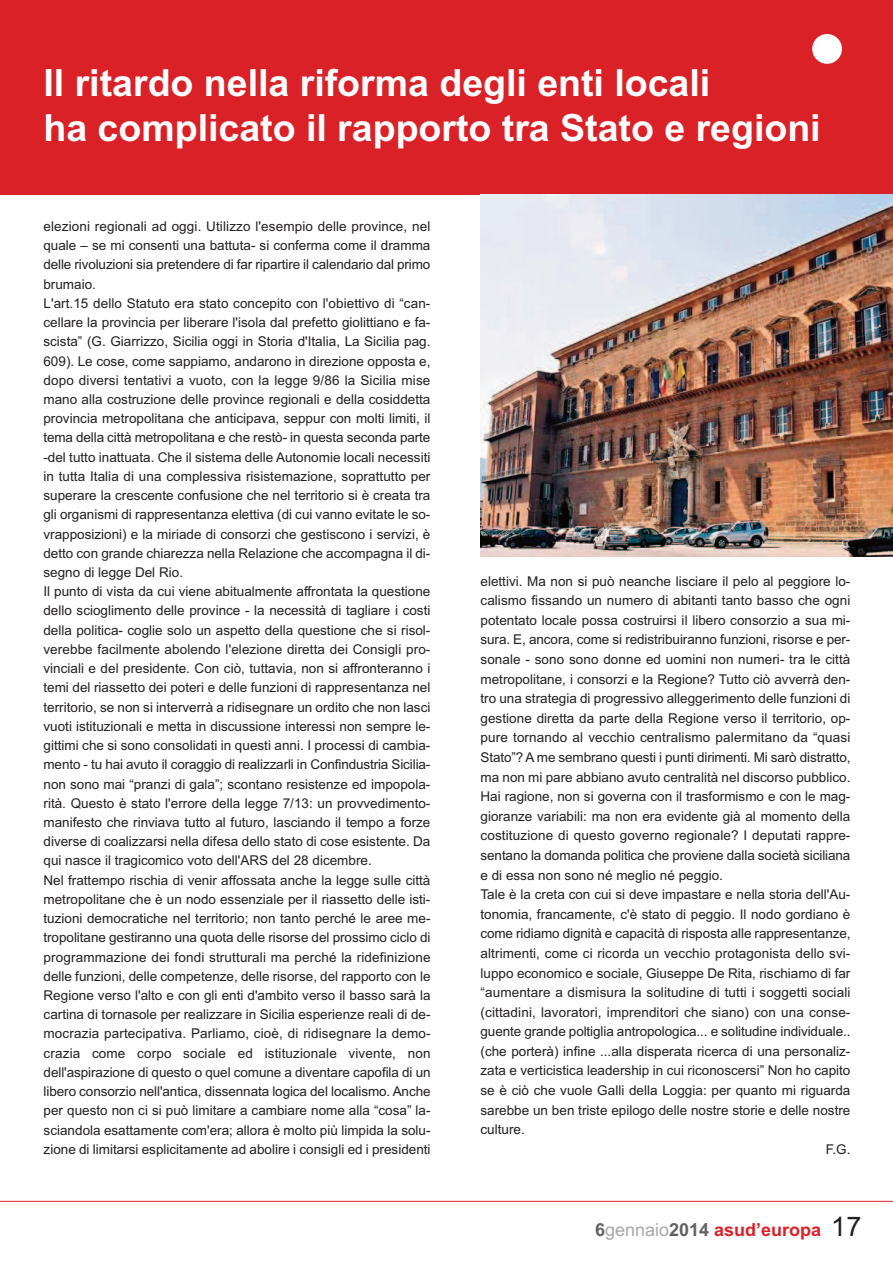
<style>
.page{position:relative;width:893px;height:1263px;background:#fff}
.page>*{position:absolute;margin:0;border:0;box-sizing:border-box;transform-origin:0 0}
.t1{font:700 37.5px/45px "Arial";color:#fff}
.t2{font:700 18px "Arial";color:#db2128}
.t3{font:13.5px/19.2px "Arial";color:#231f20}
.s1{color:#646262}
.s2{font-weight:400;color:#aaa8a7}
.s3{font-weight:400;font-size:27px;color:#231f20}
</style>
<div class="page">
<div style="left:0;top:0;width:893px;height:194px;background:#db2128"></div>
<div style="left:812px;top:34px;width:30px;height:30px;background:#fff;border-radius:50%"></div>
<img style="left:480px;top:194px;width:413px;height:363px">
<hr style="left:0;top:1201px;width:893px;height:1px;background:#db2128">
<h1 class="t1" style="left:43px;top:60px;width:779px">Il ritardo nella riforma degli enti locali<br>ha complicato il rapporto tra Stato e regioni</h1>
<p class="t3" style="left:43px;top:217px;width:389px">elezioni regionali ad oggi. Utilizzo l'esempio delle province, nel quale – se mi consenti una battuta- si conferma come il dramma delle rivoluzioni sia pretendere di far ripartire il calendario dal primo brumaio.<br>L'art.15 dello Statuto era stato concepito con l'obiettivo di “can&shy;cellare la provincia per liberare l'isola dal prefetto giolittiano e fa&shy;scista” (G. Giarrizzo, Sicilia oggi in Storia d'Italia, La Sicilia pag.<br>609). Le cose, come sappiamo, andarono in direzione opposta e, dopo diversi tentativi a vuoto, con la legge 9/86 la Sicilia mise mano alla costruzione delle province regionali e della cosiddetta provincia metropolitana che anticipava, seppur con molti limiti, il tema della città metropolitana e che restò- in questa seconda parte -del tutto inattuata. Che il sistema delle Autonomie locali necessiti in tutta Italia di una complessiva risistemazione, soprattutto per superare la crescente confusione che nel territorio si è creata tra gli organismi di rappresentanza elettiva (di cui vanno evitate le so&shy;vrapposizioni) e la miriade di consorzi che gestiscono i servizi, è detto con grande chiarezza nella Relazione che accompagna il di&shy;segno di legge Del Rio.<br>Il punto di vista da cui viene abitualmente affrontata la questione dello scioglimento delle province - la necessità di tagliare i costi della politica- coglie solo un aspetto della questione che si risol&shy;verebbe facilmente abolendo l'elezione diretta dei Consigli pro&shy;vinciali e del presidente. Con ciò, tuttavia, non si affronteranno i temi del riassetto dei poteri e delle funzioni di rappresentanza nel territorio, se non si interverrà a ridisegnare un ordito che non lasci vuoti istituzionali e metta in discussione interessi non sempre le&shy;gittimi che si sono consolidati in questi anni. I processi di cambia&shy;mento - tu hai avuto il coraggio di realizzarli in Confindustria Sicilia&shy;non sono mai “pranzi di gala”; scontano resistenze ed impopola&shy;rità. Questo è stato l'errore della legge 7/13: un provvedimento&shy;manifesto che rinviava tutto al futuro, lasciando il tempo a forze diverse di coalizzarsi nella difesa dello stato di cose esistente. Da qui nasce il tragicomico voto dell'ARS del 28 dicembre.<br>Nel frattempo rischia di venir affossata anche la legge sulle città metropolitane che è un nodo essenziale per il riassetto delle isti&shy;tuzioni democratiche nel territorio; non tanto perché le aree me&shy;tropolitane gestiranno una quota delle risorse del prossimo ciclo di programmazione dei fondi strutturali ma perché la ridefinizione delle funzioni, delle competenze, delle risorse, del rapporto con le Regione verso l'alto e con gli enti d'ambito verso il basso sarà la cartina di tornasole per realizzare in Sicilia esperienze reali di de&shy;mocrazia partecipativa. Parliamo, cioè, di ridisegnare la demo&shy;crazia come corpo sociale ed istituzionale vivente, non dell'aspirazione di questo o quel comune a diventare capofila di un libero consorzio nell'antica, dissennata logica del localismo. Anche per questo non ci si può limitare a cambiare nome alla “cosa” la&shy;sciandola esattamente com'era; allora è molto più limpida la solu&shy;zione di limitarsi esplicitamente ad abolire i consigli ed i presidenti</p>
<p class="t3" style="left:480px;top:571px;width:371px">elettivi. Ma non si può neanche lisciare il pelo al peggiore lo-</p>
<p class="t3" style="left:480px;top:591px;width:371px">calismo fissando un numero di abitanti tanto basso che ogni</p>
<p class="t3" style="left:480px;top:610px;width:371px">potentato locale possa costruirsi il libero consorzio a sua mi-</p>
<p class="t3" style="left:480px;top:630px;width:371px">sura. E, ancora, come si redistribuiranno funzioni, risorse e per-</p>
<p class="t3" style="left:480px;top:650px;width:371px">sonale - sono sono donne ed uomini non numeri- tra le città</p>
<p class="t3" style="left:480px;top:669px;width:371px">metropolitane, i consorzi e la Regione? Tutto ciò avverrà den-</p>
<p class="t3" style="left:480px;top:689px;width:371px">tro una strategia di progressivo alleggerimento delle funzioni di</p>
<p class="t3" style="left:480px;top:708px;width:371px">gestione diretta da parte della Regione verso il territorio, op-</p>
<p class="t3" style="left:480px;top:728px;width:371px">pure tornando al vecchio centralismo palermitano da “quasi</p>
<p class="t3" style="left:480px;top:748px;width:371px">Stato”? A me sembrano questi i punti dirimenti. Mi sarò distratto,</p>
<p class="t3" style="left:480px;top:767px;width:371px">ma non mi pare abbiano avuto centralità nel discorso pubblico.</p>
<p class="t3" style="left:480px;top:787px;width:371px">Hai ragione, non si governa con il trasformismo e con le mag-</p>
<p class="t3" style="left:480px;top:806px;width:371px">gioranze variabili: ma non era evidente già al momento della</p>
<p class="t3" style="left:480px;top:826px;width:371px">costituzione di questo governo regionale? I deputati rappre-</p>
<p class="t3" style="left:480px;top:846px;width:371px">sentano la domanda politica che proviene dalla società siciliana</p>
<p class="t3" style="left:480px;top:865px;width:244px">e di essa non sono né meglio né peggio.</p>
<p class="t3" style="left:480px;top:885px;width:371px">Tale è la creta con cui si deve impastare e nella storia dell'Au-</p>
<p class="t3" style="left:480px;top:904px;width:371px">tonomia, francamente, c'è stato di peggio. Il nodo gordiano è</p>
<p class="t3" style="left:480px;top:924px;width:371px">come ridiamo dignità e capacità di risposta alle rappresentanze,</p>
<p class="t3" style="left:480px;top:944px;width:371px">altrimenti, come ci ricorda un vecchio protagonista dello svi-</p>
<p class="t3" style="left:480px;top:963px;width:371px">luppo economico e sociale, Giuseppe De Rita, rischiamo di far</p>
<p class="t3" style="left:480px;top:983px;width:371px">“aumentare a dismisura la solitudine di tutti i soggetti sociali</p>
<p class="t3" style="left:480px;top:1002px;width:371px">(cittadini, lavoratori, imprenditori che siano) con una conse-</p>
<p class="t3" style="left:480px;top:1022px;width:371px">guente grande poltiglia antropologica... e solitudine individuale..</p>
<p class="t3" style="left:480px;top:1041px;width:371px">(che porterà) infine ...alla disperata ricerca di una personaliz-</p>
<p class="t3" style="left:480px;top:1061px;width:371px">zata e verticistica leadership in cui riconoscersi” Non ho capito</p>
<p class="t3" style="left:480px;top:1081px;width:371px">se è ciò che vuole Galli della Loggia: per quanto mi riguarda</p>
<p class="t3" style="left:480px;top:1100px;width:371px">sarebbe un ben triste epilogo delle nostre storie e delle nostre</p>
<p class="t3" style="left:480px;top:1120px;width:46px">culture.</p>
<p class="t3" style="left:826px;top:1139px;width:26px">F.G.</p>
<h2 class="t2" style="left:595px;top:1219px;width:268px"><span class="s1">6</span><span class="s2">gennaio</span><span class="s1">2014</span> asud’europa <span class="s3">17</span></h2>
</div>
